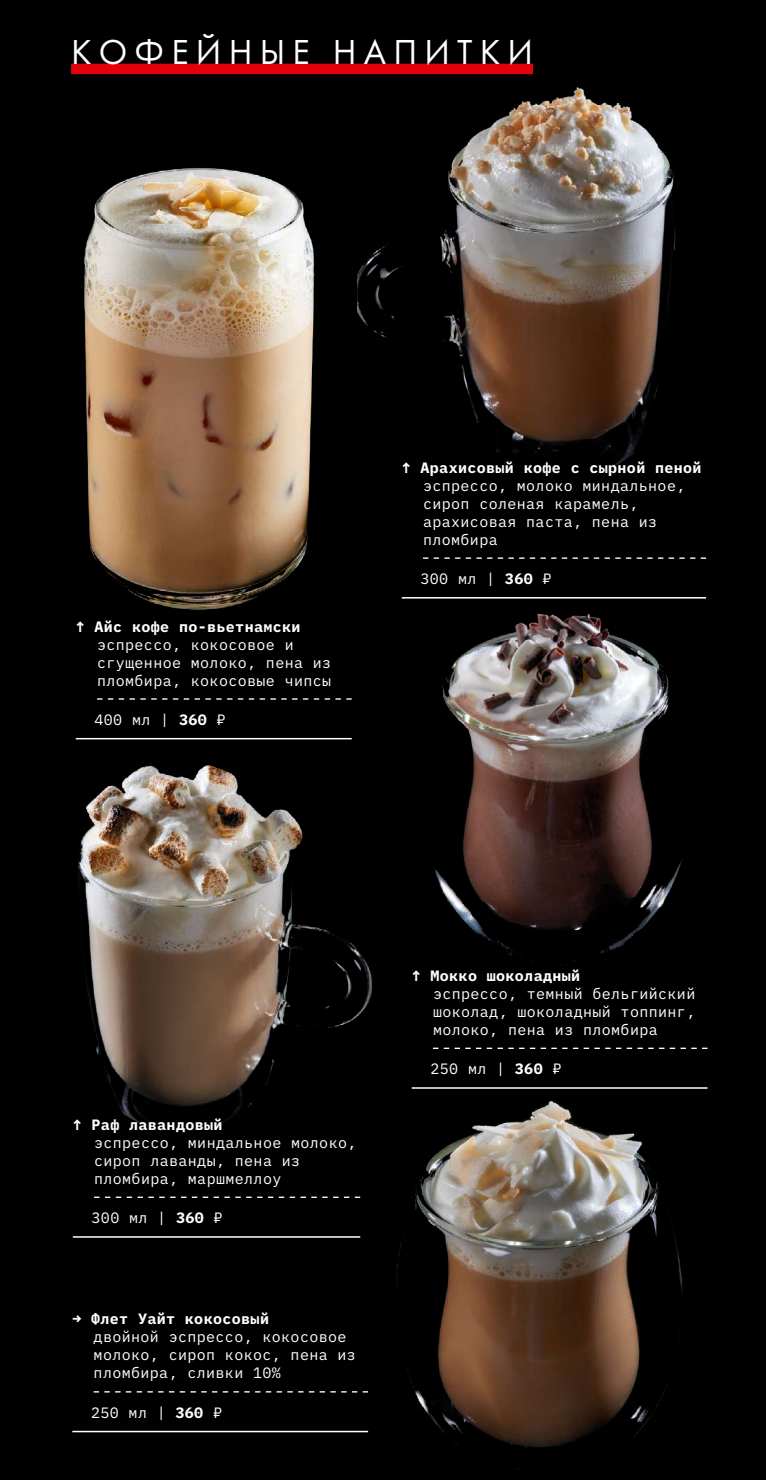
<style>
.page{position:relative;width:766px;height:1480px;background:#fff}
.page>*{position:absolute;margin:0;border:0;box-sizing:border-box;transform-origin:0 0}
.t1{font:36px "Futura Book C";letter-spacing:.2em;color:#fff}
.t2{font:15px/18px "IBM Plex Mono";letter-spacing:.025em;color:#fff}
.t3{font:700 15px "IBM Plex Mono";letter-spacing:.025em;color:#fff}
.s1{font-weight:700}
</style>
<div class="page">
<div style="left:0;top:0;width:765px;height:1480px;background:#000"></div>
<img style="left:357px;top:81px;width:328px;height:411px">
<img style="left:404px;top:602px;width:319px;height:375px">
<img style="left:386px;top:1089px;width:308px;height:391px">
<img style="left:72px;top:159px;width:248px;height:463px">
<img style="left:66px;top:755px;width:318px;height:403px">
<div style="left:71px;top:64px;width:462px;height:10px;background:#e3000b"></div>
<svg style="left:423px;top:557px;width:282px;height:2px"></svg>
<hr style="left:401px;top:597px;width:304px;height:1px;background:#fff">
<svg style="left:94px;top:1391px;width:274px;height:1px"></svg>
<hr style="left:72px;top:1430px;width:296px;height:2px;background:#fff">
<svg style="left:433px;top:1047px;width:274px;height:2px"></svg>
<hr style="left:411px;top:1087px;width:296px;height:2px;background:#fff">
<svg style="left:94px;top:1196px;width:266px;height:2px"></svg>
<hr style="left:73px;top:1236px;width:287px;height:1px;background:#fff">
<svg style="left:97px;top:698px;width:254px;height:2px"></svg>
<hr style="left:76px;top:738px;width:275px;height:1px;background:#fff">
<h1 class="t1" style="left:71px;top:33px;width:463px">КОФЕЙНЫЕ НАПИТКИ</h1>
<p class="t3" style="left:76px;top:614px;width:226px">↑ Айс кофе по-вьетнамски</p>
<p class="t2" style="left:97px;top:634px;width:235px">эспрессо, кокосовое и сгущенное молоко, пена из пломбира, кокосовые чипсы</p>
<p class="t2" style="left:94px;top:710px;width:132px">400 мл | <span class="s1">360</span> ₽</p>
<p class="t3" style="left:401px;top:455px;width:301px">↑ Арахисовый кофе с сырной пеной</p>
<p class="t2" style="left:423px;top:475px;width:264px">эспрессо, молоко миндальное, сироп соленая карамель, арахисовая паста, пена из пломбира</p>
<p class="t2" style="left:420px;top:569px;width:132px">300 мл | <span class="s1">360</span> ₽</p>
<p class="t3" style="left:73px;top:1112px;width:151px">↑ Раф лавандовый</p>
<p class="t2" style="left:94px;top:1132px;width:264px">эспрессо, миндальное молоко, сироп лаванды, пена из пломбира, маршмеллоу</p>
<p class="t2" style="left:92px;top:1208px;width:132px">300 мл | <span class="s1">360</span> ₽</p>
<p class="t3" style="left:72px;top:1307px;width:198px">→ Флет Уайт кокосовый</p>
<p class="t2" style="left:94px;top:1327px;width:264px">двойной эспрессо, кокосовое молоко, сироп кокос, пена из пломбира, сливки 10%</p>
<p class="t2" style="left:91px;top:1402px;width:132px">250 мл | <span class="s1">360</span> ₽</p>
<p class="t3" style="left:411px;top:963px;width:170px">↑ Мокко шоколадный</p>
<p class="t2" style="left:433px;top:983px;width:264px;text-align:justify">эспрессо, темный бельгийский шоколад, шоколадный топпинг, молоко, пена из пломбира</p>
<p class="t2" style="left:430px;top:1059px;width:132px">250 мл | <span class="s1">360</span> ₽</p>
</div>
